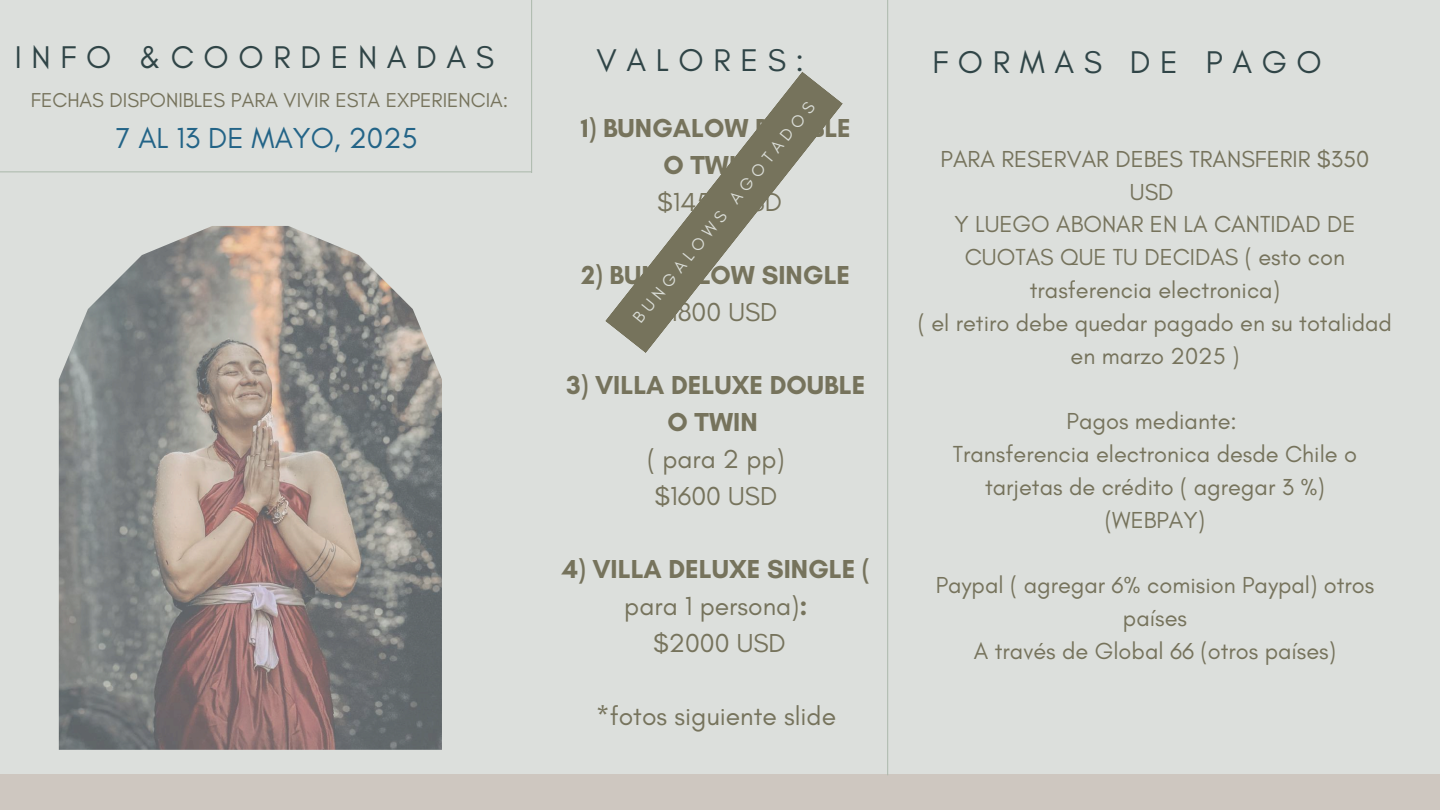
<style>
.page{position:relative;width:1440px;height:810px;background:#dcdfdc}
.page>*{position:absolute;margin:0;border:0;box-sizing:border-box;transform-origin:0 0}
.t1{font:32px "Glacial Indifference";letter-spacing:.3em;color:#304547}
.t2{font:29.5px "Glacial Indifference";color:#236487}
.t3{font:700 26.5px/36.8px "Glacial Indifference";color:#76735c;text-align:center}
.t4{font:26.5px/36.8px "Glacial Indifference";color:#76735c}
.t5{font:23.6px/32.8px "Glacial Indifference";color:#76735c;text-align:center}
.t6{font:20.5px "Glacial Indifference";color:#76735c}
.t7{font:17px "Glacial Indifference";color:#daddd7}
.s1{font-weight:400}
</style>
<div class="page">
<img style="left:59px;top:226px;width:383px;height:523px">
<div style="left:0;top:774px;width:1440px;height:36px;background:#cec7c0"></div>
<hr style="left:0;top:172px;width:532px;height:1px;background:#abb8ab">
<hr style="left:531px;top:0;width:1px;height:173px;background:#abb8ab">
<hr style="left:887px;top:0;width:1px;height:775px;background:#abb8ab">
<svg style="left:605px;top:72px;width:238px;height:281px"></svg>
<h1 class="t1" style="left:15px;top:37px;width:481px">INFO &amp;COORDENADAS</h1>
<p class="t6" style="left:31px;top:87px;width:479px">FECHAS DISPONIBLES PARA VIVIR ESTA EXPERIENCIA:</p>
<p class="t2" style="left:116px;top:120px;width:303px">7 AL 13 DE MAYO, 2025</p>
<h1 class="t1" style="left:597px;top:41px;width:209px">VALORES:</h1>
<p class="t7" style="left:628px;top:314px;width:280px;rotate:-51deg">BUNGALOWS AGOTADOS</p>
<p class="t3" style="left:581px;top:109px;width:272px">1) BUNGALOW DOUBLE<br>O TWIN:</p>
<p class="t4" style="left:657px;top:183px;width:126px">$1450 USD</p>
<p class="t3" style="left:582px;top:256px;width:270px">2) BUNGALOW SINGLE</p>
<p class="t4" style="left:654px;top:293px;width:124px">$1800 USD</p>
<p class="t3" style="left:567px;top:367px;width:300px">3) VILLA DELUXE DOUBLE<br>O TWIN</p>
<p class="t4" style="left:647px;top:440px;width:139px">( para 2 pp) $1600 USD</p>
<p class="t3" style="left:562px;top:550px;width:309px">4) VILLA DELUXE SINGLE ( <span class="s1">para 1 persona)</span>:<br><span class="s1">$2000 USD</span></p>
<p class="t4" style="left:596px;top:697px;width:242px">*fotos siguiente slide</p>
<h1 class="t1" style="left:932px;top:43px;width:391px">FORMAS DE PAGO</h1>
<p class="t5" style="left:918px;top:142px;width:476px">PARA RESERVAR DEBES TRANSFERIR $350<br>USD<br>Y LUEGO ABONAR EN LA CANTIDAD DE<br>CUOTAS QUE TU DECIDAS ( esto con trasferencia electronica)<br>( el retiro debe quedar pagado en su totalidad en marzo 2025 )</p>
<p class="t5" style="left:953px;top:405px;width:406px">Pagos mediante:<br>Transferencia electronica desde Chile o tarjetas de crédito ( agregar 3 %) (WEBPAY)</p>
<p class="t5" style="left:936px;top:569px;width:440px">Paypal ( agregar 6% comision Paypal) otros países<br>A través de Global 66 (otros países)</p>
</div>
